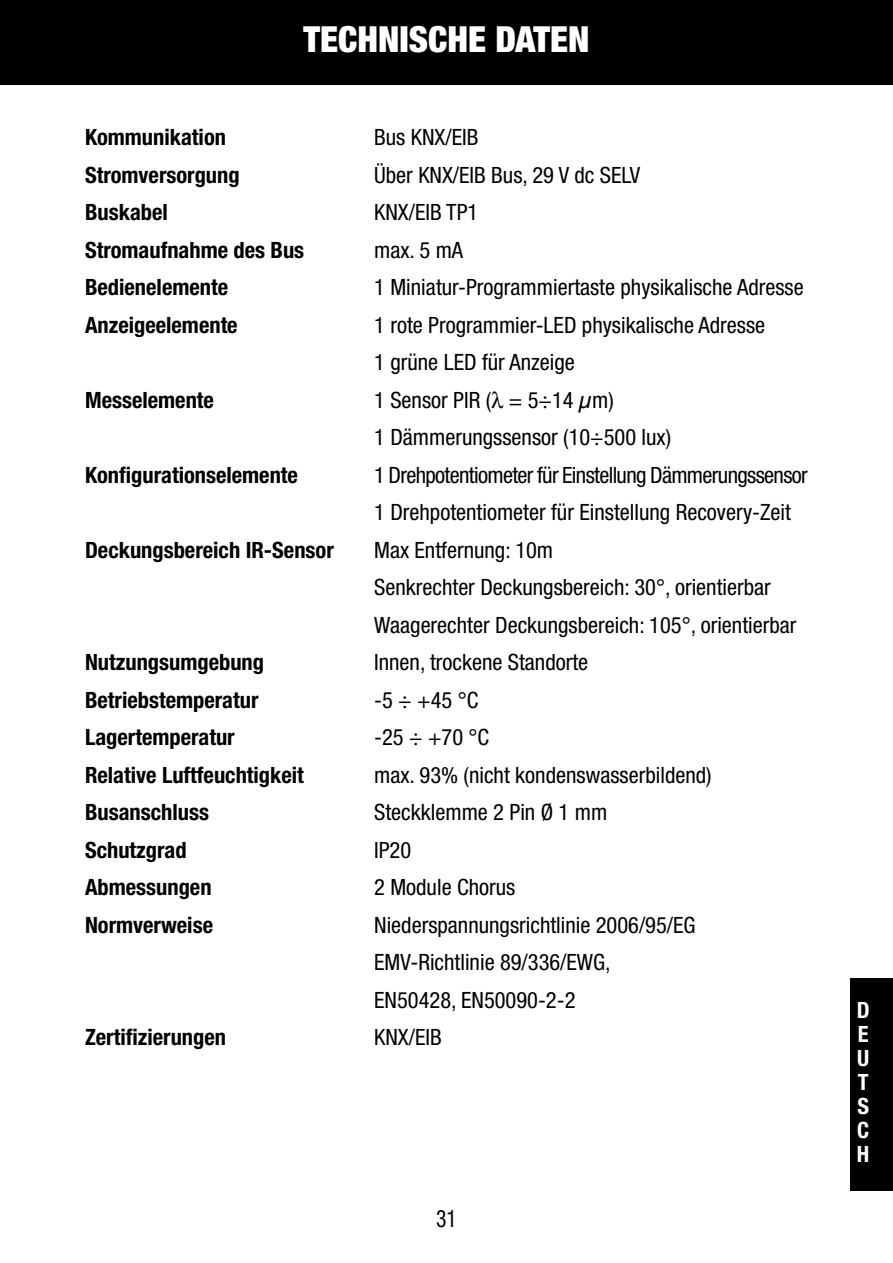
<style>
.page{position:relative;width:893px;height:1263px;background:#fff}
.page>*{position:absolute;margin:0;border:0;box-sizing:border-box;transform-origin:0 0}
.t1{font:900 condensed 36px "Helvetica Neue";color:#fff}
.t2{font:condensed 24px "Helvetica Neue";color:#000;scale:.9 1}
.t3{font:condensed 22.5px/37.5px "Helvetica Neue";color:#000}
.t4{font:700 condensed 22.5px "Helvetica Neue";color:#000}
.t5{font:condensed 22.5px/37.5px "Helvetica Neue";letter-spacing:-.03em;color:#000}
.t6{font:700 condensed 22.5px/24px "Helvetica Neue";color:#fff;text-align:justify}
.s1{font-family:"Helvetica";font-stretch:normal}
</style>
<div class="page">
<div style="left:0;top:0;width:893px;height:85px;background:#000"></div>
<div style="left:850px;top:978px;width:43px;height:213px;background:#000"></div>
<h1 class="t1" style="left:304px;top:26px;width:287px">TECHNISCHE DATEN</h1>
<p class="t4" style="left:85px;top:129px;width:142px">Kommunikation</p>
<p class="t3" style="left:374px;top:120px;width:106px">Bus KNX/EIB</p>
<p class="t4" style="left:85px;top:167px;width:156px">Stromversorgung</p>
<p class="t3" style="left:374px;top:158px;width:268px">Über KNX/EIB Bus, 29 V dc SELV</p>
<p class="t4" style="left:85px;top:204px;width:84px">Buskabel</p>
<p class="t3" style="left:374px;top:195px;width:106px">KNX/EIB TP1</p>
<p class="t4" style="left:85px;top:242px;width:221px">Stromaufnahme des Bus</p>
<p class="t3" style="left:374px;top:233px;width:91px">max. 5 mA</p>
<p class="t4" style="left:85px;top:279px;width:145px">Bedienelemente</p>
<p class="t3" style="left:374px;top:270px;width:431px">1 Miniatur-Programmiertaste physikalische Adresse</p>
<p class="t4" style="left:85px;top:317px;width:154px">Anzeigeelemente</p>
<p class="t3" style="left:374px;top:308px;width:392px">1 rote Programmier-LED physikalische Adresse<br>1 grüne LED für Anzeige</p>
<p class="t4" style="left:85px;top:392px;width:130px">Messelemente</p>
<p class="t3" style="left:374px;top:383px;width:298px">1 Sensor PIR ( = 5÷14 <span class="s1">µ</span>m)<br>1 Dämmerungssensor (10÷500 lux)</p>
<p class="t4" style="left:85px;top:467px;width:214px">Konfigurationselemente</p>
<p class="t5" style="left:374px;top:458px;width:435px">1 Drehpotentiometer für Einstellung Dämmerungssensor<br>1 Drehpotentiometer für Einstellung Recovery-Zeit</p>
<p class="t4" style="left:85px;top:542px;width:250px">Deckungsbereich IR-Sensor</p>
<p class="t3" style="left:374px;top:533px;width:424px">Max Entfernung: 10m<br>Senkrechter Deckungsbereich: 30°, orientierbar<br>Waagerechter Deckungsbereich: 105°, orientierbar</p>
<p class="t4" style="left:85px;top:654px;width:181px">Nutzungsumgebung</p>
<p class="t3" style="left:374px;top:645px;width:216px">Innen, trockene Standorte</p>
<p class="t4" style="left:85px;top:692px;width:175px">Betriebstemperatur</p>
<p class="t3" style="left:374px;top:683px;width:106px">-5 ÷ +45 °C</p>
<p class="t4" style="left:85px;top:729px;width:151px">Lagertemperatur</p>
<p class="t3" style="left:374px;top:720px;width:116px">-25 ÷ +70 °C</p>
<p class="t4" style="left:85px;top:767px;width:220px">Relative Luftfeuchtigkeit</p>
<p class="t3" style="left:374px;top:758px;width:339px">max. 93% (nicht kondenswasserbildend)</p>
<p class="t4" style="left:85px;top:804px;width:126px">Busanschluss</p>
<p class="t3" style="left:374px;top:795px;width:235px">Steckklemme 2 Pin Ø 1 mm</p>
<p class="t4" style="left:85px;top:842px;width:103px">Schutzgrad</p>
<p class="t3" style="left:374px;top:833px;width:39px">IP20</p>
<p class="t4" style="left:85px;top:879px;width:128px">Abmessungen</p>
<p class="t3" style="left:374px;top:870px;width:143px">2 Module Chorus</p>
<p class="t4" style="left:85px;top:917px;width:130px">Normverweise</p>
<p class="t3" style="left:374px;top:908px;width:323px">Niederspannungsrichtlinie 2006/95/EG<br>EMV-Richtlinie 89/336/EWG,<br>EN50428, EN50090-2-2</p>
<p class="t4" style="left:85px;top:1029px;width:143px">Zertifizierungen</p>
<p class="t3" style="left:374px;top:1020px;width:69px">KNX/EIB</p>
<p class="t2" style="left:436px;top:1209px;width:25px">31</p>
<p class="t6" style="left:857px;top:1000px;width:14px">D E U T S C H</p>
</div>
